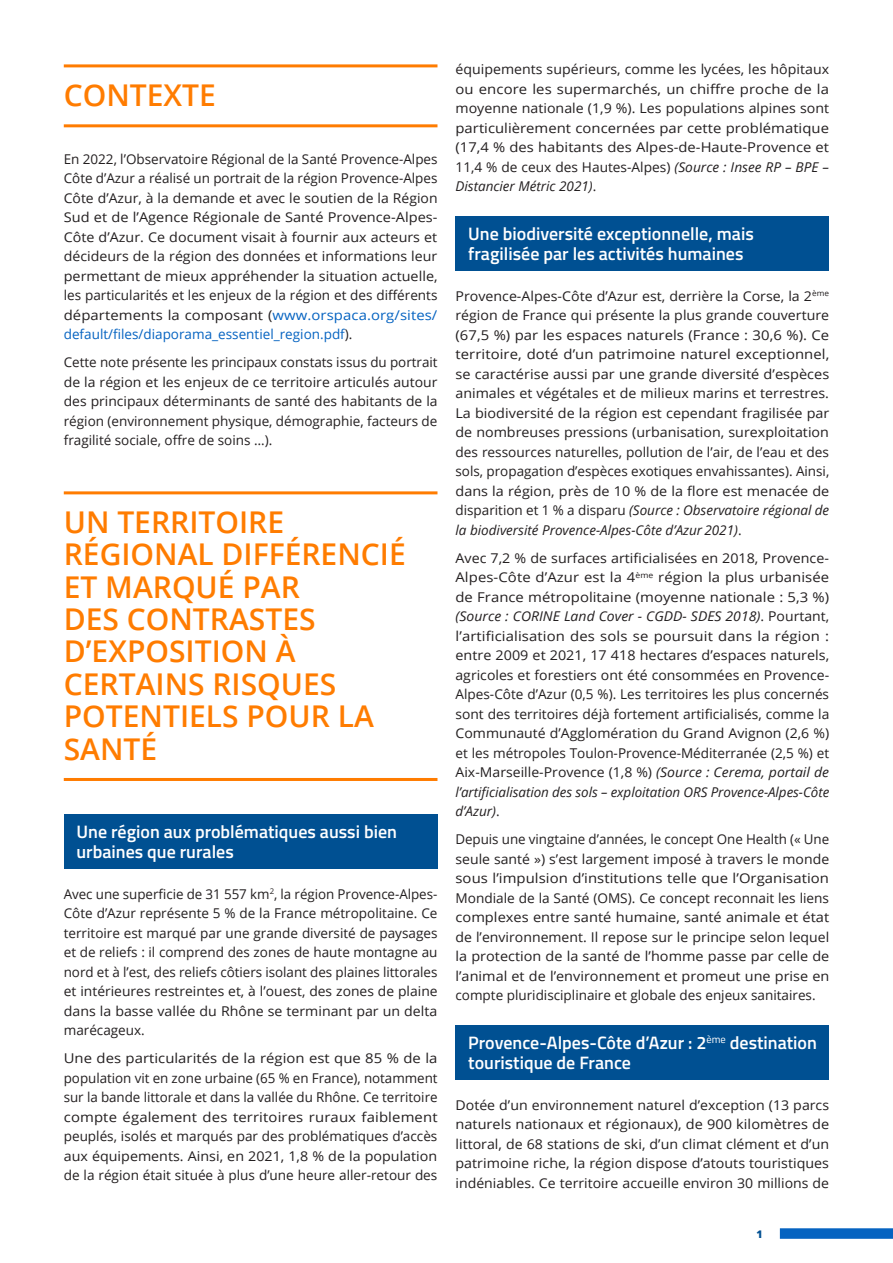
<style>
.page{position:relative;width:893px;height:1263px;background:#fff}
.page>*{position:absolute;margin:0;border:0;box-sizing:border-box;transform-origin:0 0}
.Heading_1{font:600 30px/32.4px "Open Sans";color:#ff7c00}
.Heading_2{font:600 18px/19.5px "Titillium Web";color:#fff}
.t1{font:13.5px/19.5px "Open Sans";color:#231f20;text-align:justify}
.t2{font:13.5px/19.5px "Open Sans";color:#231f20;text-align:justify;scale:1.05 1}
.t3{font:13.5px/19.5px "Open Sans";color:#231f20;text-align:justify;scale:1.06 1}
.t4{font:13.5px/19.5px "Open Sans";color:#231f20;text-align:justify;scale:1.1 1}
.t5{font:800 10.5px "Open Sans";color:#005092}
.s1{color:#0563c1}
.s2{font-style:italic}
</style>
<div class="page">
<div style="left:780px;top:1228px;width:113px;height:11px;background:#0563c1"></div>
<hr style="left:64px;top:124px;width:373px;height:3px;background:#ff7c00">
<hr style="left:64px;top:64px;width:373px;height:3px;background:#ff7c00">
<hr style="left:64px;top:778px;width:373px;height:3px;background:#ff7c00">
<hr style="left:64px;top:491px;width:373px;height:3px;background:#ff7c00">
<div style="left:64px;top:815px;width:373px;height:54px;background:#005092"></div>
<div style="left:455px;top:217px;width:374px;height:54px;background:#005092"></div>
<div style="left:455px;top:1025px;width:374px;height:55px;background:#005092"></div>
<p class="Heading_1" style="left:64px;top:78px;width:154px">CONTEXTE</p>
<p class="t1" style="left:64px;top:149px;width:375px">En 2022, l’Observatoire Régional de la Santé Provence-Alpes Côte d’Azur a réalisé un portrait de la région Provence-Alpes Côte d’Azur, à la demande et avec le soutien de la Région Sud et de l’Agence Régionale de Santé Provence-Alpes-Côte d’Azur. Ce document visait à fournir aux acteurs et décideurs de la région des données et informations leur permettant de mieux appréhender la situation actuelle, les particularités et les enjeux de la région et des différents départements la composant (<span class="s1">www.orspaca.org/sites/ default/files/diaporama_essentiel_region.pdf</span>).</p>
<p class="t1" style="left:64px;top:352px;width:375px">Cette note présente les principaux constats issus du portrait de la région et les enjeux de ce territoire articulés autour des principaux déterminants de santé des habitants de la région (environnement physique, démographie, facteurs de fragilité sociale, offre de soins …).</p>
<p class="Heading_1" style="left:64px;top:505px;width:343px">UN TERRITOIRE<br>RÉGIONAL DIFFÉRENCIÉ<br>ET MARQUÉ PAR<br>DES CONTRASTES<br>D’EXPOSITION À<br>CERTAINS RISQUES<br>POTENTIELS POUR LA<br>SANTÉ</p>
<p class="Heading_2" style="left:77px;top:821px;width:322px">Une région aux problématiques aussi bien urbaines que rurales</p>
<p class="t1" style="left:64px;top:884px;width:375px">Avec une superficie de 31 557 km<sup>2</sup>, la région Provence-Alpes-Côte d’Azur représente 5 % de la France métropolitaine. Ce territoire est marqué par une grande diversité de paysages et de reliefs : il comprend des zones de haute montagne au nord et à l’est, des reliefs côtiers isolant des plaines littorales et intérieures restreintes et, à l’ouest, des zones de plaine dans la basse vallée du Rhône se terminant par un delta marécageux.</p>
<p class="t4" style="left:64px;top:1048px;width:341px">Une des particularités de la région est que 85 % de la population vit en zone urbaine (65 % en France), notamment sur la bande littorale et dans la vallée du Rhône. Ce territoire compte également des territoires ruraux faiblement peuplés, isolés et marqués par des problématiques d’accès aux équipements. Ainsi, en 2021, 1,8 % de la population de la région était située à plus d’une heure aller-retour des</p>
<p class="t2" style="left:455px;top:59px;width:357px">équipements supérieurs, comme les lycées, les hôpitaux ou encore les supermarchés, un chiffre proche de la moyenne nationale (1,9 %). Les populations alpines sont particulièrement concernées par cette problématique (17,4 % des habitants des Alpes-de-Haute-Provence et 11,4 % de ceux des Hautes-Alpes) <span class="s2">(Source : Insee RP – BPE – Distancier Métric 2021)</span>.</p>
<p class="Heading_2" style="left:468px;top:223px;width:287px">Une biodiversité exceptionnelle, mais fragilisée par les activités humaines</p>
<p class="t2" style="left:455px;top:285px;width:358px">Provence-Alpes-Côte d’Azur est, derrière la Corse, la 2<sup>ème </sup>région de France qui présente la plus grande couverture (67,5 %) par les espaces naturels (France : 30,6 %). Ce territoire, doté d’un patrimoine naturel exceptionnel, se caractérise aussi par une grande diversité d’espèces animales et végétales et de milieux marins et terrestres.<br>La biodiversité de la région est cependant fragilisée par de nombreuses pressions (urbanisation, surexploitation des ressources naturelles, pollution de l’air, de l’eau et des sols, propagation d’espèces exotiques envahissantes). Ainsi, dans la région, près de 10 % de la flore est menacée de disparition et 1 % a disparu <span class="s2">(Source : Observatoire régional de la biodiversité Provence-Alpes-Côte d’Azur 2021)</span>.</p>
<p class="t3" style="left:455px;top:547px;width:354px">Avec 7,2 % de surfaces artificialisées en 2018, Provence-Alpes-Côte d’Azur est la 4<sup>ème</sup> région la plus urbanisée de France métropolitaine (moyenne nationale : 5,3 %) <span class="s2">(Source : CORINE Land Cover - CGDD- SDES 2018)</span>. Pourtant, l’artificialisation des sols se poursuit dans la région : entre 2009 et 2021, 17 418 hectares d’espaces naturels, agricoles et forestiers ont été consommées en Provence-Alpes-Côte d’Azur (0,5 %). Les territoires les plus concernés sont des territoires déjà fortement artificialisés, comme la Communauté d’Agglomération du Grand Avignon (2,6 %) et les métropoles Toulon-Provence-Méditerranée (2,5 %) et Aix-Marseille-Provence (1,8 %) <span class="s2">(Source : Cerema, portail de l’artificialisation des sols – exploitation ORS Provence-Alpes-Côte d’Azur)</span>.</p>
<p class="t1" style="left:455px;top:829px;width:375px">Depuis une vingtaine d’années, le concept One Health (« Une seule santé ») s’est largement imposé à travers le monde sous l’impulsion d’institutions telle que l’Organisation Mondiale de la Santé (OMS). Ce concept reconnait les liens complexes entre santé humaine, santé animale et état de l’environnement. Il repose sur le principe selon lequel la protection de la santé de l’homme passe par celle de l’animal et de l’environnement et promeut une prise en compte pluridisciplinaire et globale des enjeux sanitaires.</p>
<p class="Heading_2" style="left:468px;top:1032px;width:350px">Provence-Alpes-Côte d’Azur : 2<sup>ème</sup> destination touristique de France</p>
<p class="t2" style="left:455px;top:1094px;width:358px">Dotée d’un environnement naturel d’exception (13 parcs naturels nationaux et régionaux), de 900 kilomètres de littoral, de 68 stations de ski, d’un climat clément et d’un patrimoine riche, la région dispose d’atouts touristiques indéniables. Ce territoire accueille environ 30 millions de</p>
<p class="t5" style="left:756px;top:1226px;width:8px">1</p>
</div>
